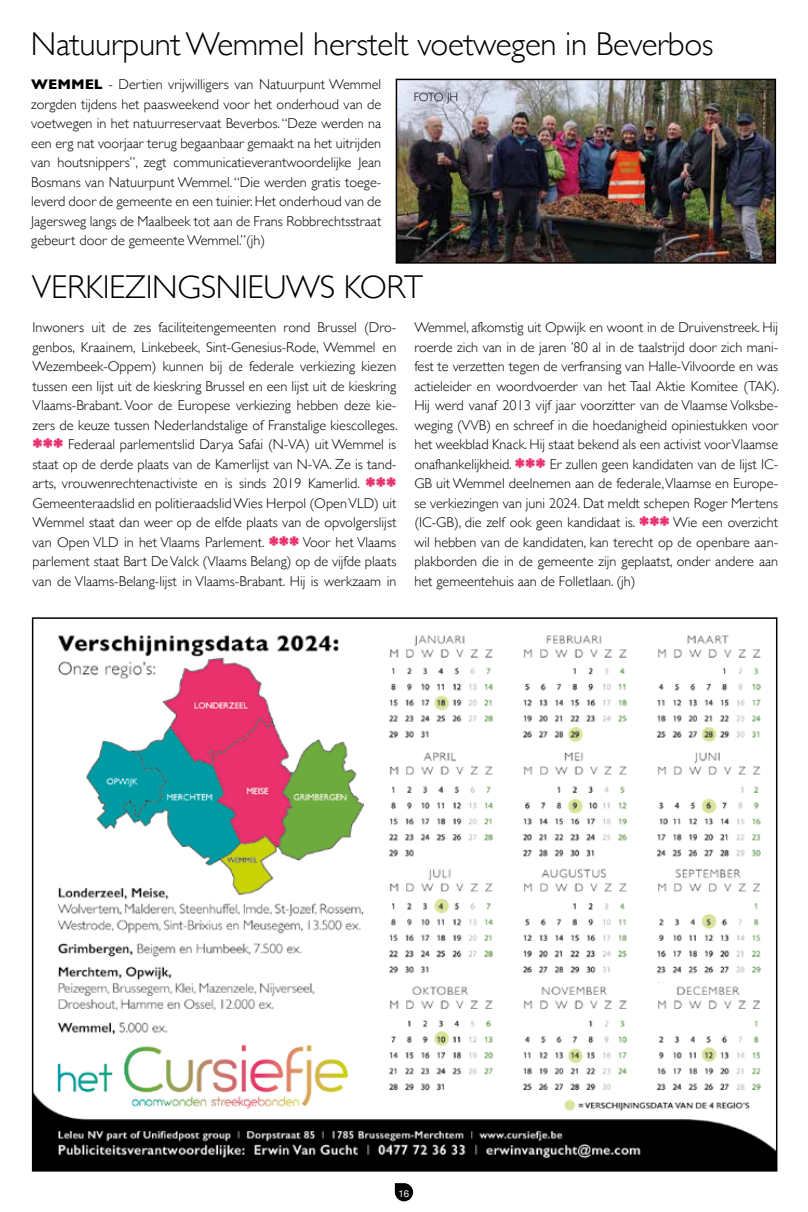
<style>
.page{position:relative;width:808px;height:1212px;background:#fff}
.page>*{position:absolute;margin:0;border:0;box-sizing:border-box;transform-origin:0 0}
.t1{font:300 33px "Gill Sans";letter-spacing:-.01em;color:#000}
.t2{font:300 14.25px/19.5px "Gill Sans";color:#000;text-align:justify}
.t3{font:300 12px "Gill Sans";letter-spacing:-.035em;color:#000}
.t4{font:9.6px "Helvetica Neue";color:#fff}
.s1{font-weight:700}
.s2{font-weight:800;color:#e8316d}
</style>
<div class="page">
<svg style="left:395px;top:1183px;width:18px;height:18px"></svg>
<img style="left:35px;top:635px;width:739px;height:533px">
<img style="left:399px;top:82px;width:374px;height:179px">
<div style="left:396px;top:79px;width:380px;height:185px;border:2px solid #000"></div>
<h1 class="t1" style="left:31px;top:18px;width:684px">Natuurpunt Wemmel herstelt voetwegen in Beverbos</h1>
<p class="t2" style="left:31px;top:74px;width:352px"><span class="s1">WEMMEL</span> - Dertien vrijwilligers van Natuurpunt Wemmel zorgden tijdens het paasweekend voor het onderhoud van de voetwegen in het natuurreservaat Beverbos. “Deze werden na een erg nat voorjaar terug begaanbaar gemaakt na het uitrijden van houtsnippers”, zegt communicatieverantwoordelijke Jean Bosmans van Natuurpunt Wemmel. “Die werden gratis toege&shy;leverd door de gemeente en een tuinier. Het onderhoud van de Jagersweg langs de Maalbeek tot aan de Frans Robbrechtsstraat gebeurt door de gemeente Wemmel.”(jh)</p>
<p class="t3" style="left:414px;top:87px;width:46px">FOTO JH</p>
<h1 class="t1" style="left:32px;top:261px;width:393px">VERKIEZINGSNIEUWS KORT</h1>
<p class="t2" style="left:33px;top:317px;width:366px">Inwoners uit de zes faciliteitengemeenten rond Brussel (Dro&shy;genbos, Kraainem, Linkebeek, Sint-Genesius-Rode, Wemmel en Wezembeek-Oppem) kunnen bij de federale verkiezing kiezen tussen een lijst uit de kieskring Brussel en een lijst uit de kieskring Vlaams-Brabant. Voor de Europese verkiezing hebben deze kie&shy;zers de keuze tussen Nederlandstalige of Franstalige kiescolleges. <span class="s2">***</span> Federaal parlementslid Darya Safai (N-VA) uit Wemmel is staat op de derde plaats van de Kamerlijst van N-VA. Ze is tand&shy;arts, vrouwenrechtenactiviste en is sinds 2019 Kamerlid. <span class="s2">*** </span>Gemeenteraadslid en politieraadslid Wies Herpol (Open VLD) uit Wemmel staat dan weer op de elfde plaats van de opvolgerslijst van Open VLD in het Vlaams Parlement. <span class="s2">***</span> Voor het Vlaams parlement staat Bart De Valck (Vlaams Belang) op de vijfde plaats van de Vlaams-Belang-lijst in Vlaams-Brabant. Hij is werkzaam in</p>
<p class="t2" style="left:414px;top:317px;width:366px">Wemmel, afkomstig uit Opwijk en woont in de Druivenstreek. Hij roerde zich van in de jaren ’80 al in de taalstrijd door zich mani&shy;fest te verzetten tegen de verfransing van Halle-Vilvoorde en was actieleider en woordvoerder van het Taal Aktie Komitee (TAK).<br>Hij werd vanaf 2013 vijf jaar voorzitter van de Vlaamse Volksbe&shy;weging (VVB) en schreef in die hoedanigheid opiniestukken voor het weekblad Knack. Hij staat bekend als een activist voor Vlaamse onafhankelijkheid. <span class="s2">***</span> Er zullen geen kandidaten van de lijst IC-GB uit Wemmel deelnemen aan de federale, Vlaamse en Europe&shy;se verkiezingen van juni 2024. Dat meldt schepen Roger Mertens (IC-GB), die zelf ook geen kandidaat is. <span class="s2">***</span> Wie een overzicht wil hebben van de kandidaten, kan terecht op de openbare aan&shy;plakborden die in de gemeente zijn geplaatst, onder andere aan het gemeentehuis aan de Folletlaan. (jh)</p>
<p class="t4" style="left:399px;top:1186px;width:12px">16</p>
</div>
